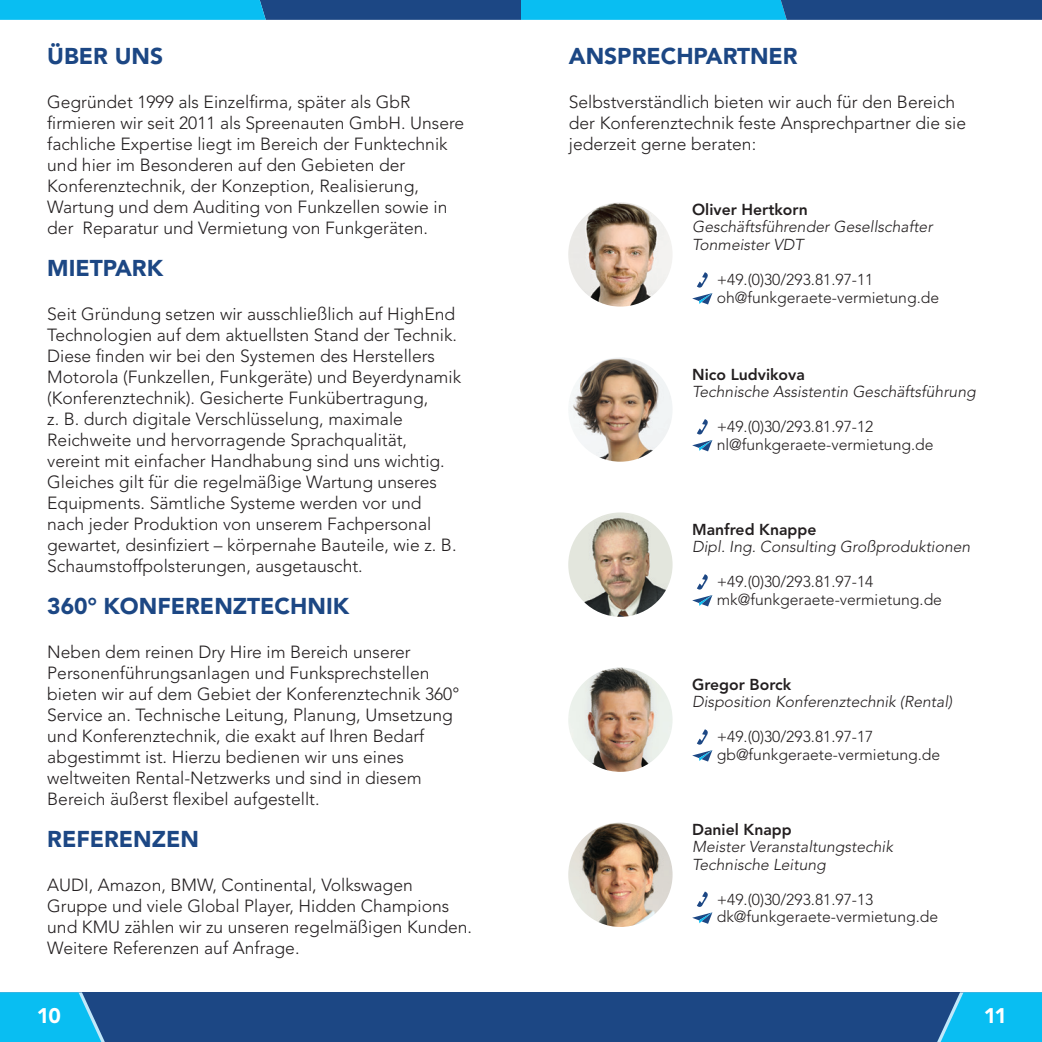
<style>
.page{position:relative;width:1042px;height:1042px;background:#fff}
.page>*{position:absolute;margin:0;border:0;box-sizing:border-box;transform-origin:0 0}
.t1{font:900 22.75px "Avenir LT Std";color:#1c4784}
.t2{font:900 21px "Avenir LT Std";color:#fff}
.t3{font:300 17.5px/21px "Avenir LT Std";color:#231f20}
.t4{font:300 15.75px/17.5px "Avenir LT Std";color:#231f20}
.t5{font:italic 300 15.75px/17.5px "Avenir LT Std";color:#231f20}
.t6{font:800 15.75px "Avenir LT Std";color:#231f20}
</style>
<div class="page">
<img style="left:568px;top:202px;width:104px;height:105px;border-radius:52px">
<img style="left:568px;top:357px;width:104px;height:105px;border-radius:52px">
<img style="left:568px;top:822px;width:104px;height:105px;border-radius:52px">
<img style="left:568px;top:667px;width:104px;height:105px;border-radius:52px">
<img style="left:568px;top:512px;width:104px;height:105px;border-radius:52px">
<svg style="left:692px;top:272px;width:20px;height:32px"></svg>
<svg style="left:692px;top:419px;width:20px;height:32px"></svg>
<svg style="left:692px;top:891px;width:20px;height:33px"></svg>
<svg style="left:692px;top:729px;width:20px;height:32px"></svg>
<svg style="left:692px;top:574px;width:20px;height:32px"></svg>
<div style="left:0;top:992px;width:1042px;height:50px;background:#1c4784"></div>
<svg style="left:0;top:992px;width:105px;height:50px;background:#11b1e5"></svg>
<svg style="left:937px;top:992px;width:105px;height:50px;background:#11b1e5"></svg>
<svg style="left:0;top:0;width:1042px;height:20px;background:#1483bb"></svg>
<h1 class="t1" style="left:47px;top:43px;width:117px">ÜBER UNS</h1>
<p class="t3" style="left:47px;top:92px;width:419px">Gegründet 1999 als Einzelfirma, später als GbR firmieren wir seit 2011 als Spreenauten GmbH. Unsere fachliche Expertise liegt im Bereich der Funktechnik und hier im Besonderen auf den Gebieten der Konferenztechnik, der Konzeption, Realisierung, Wartung und dem Auditing von Funkzellen sowie in der Reparatur und Vermietung von Funkgeräten.</p>
<h1 class="t1" style="left:47px;top:255px;width:117px">MIETPARK</h1>
<p class="t3" style="left:47px;top:303px;width:415px">Seit Gründung setzen wir ausschließlich auf HighEnd Technologien auf dem aktuellsten Stand der Technik.<br>Diese finden wir bei den Systemen des Herstellers Motorola (Funkzellen, Funkgeräte) und Beyerdynamik (Konferenztechnik). Gesicherte Funkübertragung,<br>z. B. durch digitale Verschlüsselung, maximale Reichweite und hervorragende Sprachqualität, vereint mit einfacher Handhabung sind uns wichtig.<br>Gleiches gilt für die regelmäßige Wartung unseres Equipments. Sämtliche Systeme werden vor und nach jeder Produktion von unserem Fachpersonal gewartet, desinfiziert – körpernahe Bauteile, wie z. B.<br>Schaumstoffpolsterungen, ausgetauscht.</p>
<h1 class="t1" style="left:47px;top:592px;width:303px">360° KONFERENZTECHNIK</h1>
<p class="t3" style="left:47px;top:641px;width:413px">Neben dem reinen Dry Hire im Bereich unserer Personenführungsanlagen und Funksprechstellen bieten wir auf dem Gebiet der Konferenztechnik 360° Service an. Technische Leitung, Planung, Umsetzung und Konferenztechnik, die exakt auf Ihren Bedarf abgestimmt ist. Hierzu bedienen wir uns eines weltweiten Rental-Netzwerks und sind in diesem Bereich äußerst flexibel aufgestellt.</p>
<h1 class="t1" style="left:47px;top:825px;width:153px">REFERENZEN</h1>
<p class="t3" style="left:47px;top:874px;width:426px">AUDI, Amazon, BMW, Continental, Volkswagen Gruppe und viele Global Player, Hidden Champions und KMU zählen wir zu unseren regelmäßigen Kunden.<br>Weitere Referenzen auf Anfrage.</p>
<h1 class="t1" style="left:569px;top:43px;width:230px">ANSPRECHPARTNER</h1>
<p class="t3" style="left:569px;top:92px;width:399px">Selbstverständlich bieten wir auch für den Bereich der Konferenztechnik feste Ansprechpartner die sie jederzeit gerne beraten:</p>
<p class="t6" style="left:692px;top:200px;width:117px">Oliver Hertkorn</p>
<p class="t5" style="left:692px;top:219px;width:242px">Geschäftsführender Gesellschafter<br>Tonmeister VDT</p>
<p class="t4" style="left:717px;top:271px;width:224px">+49.(0)30/293.81.97-11 oh@funkgeraete-vermietung.de</p>
<p class="t6" style="left:692px;top:365px;width:114px">Nico Ludvikova</p>
<p class="t5" style="left:692px;top:383px;width:285px">Technische Assistentin Geschäftsführung</p>
<p class="t4" style="left:717px;top:418px;width:218px">+49.(0)30/293.81.97-12 nl@funkgeraete-vermietung.de</p>
<p class="t6" style="left:692px;top:520px;width:126px">Manfred Knappe</p>
<p class="t5" style="left:692px;top:538px;width:280px">Dipl. Ing. Consulting Großproduktionen</p>
<p class="t4" style="left:717px;top:573px;width:227px">+49.(0)30/293.81.97-14 mk@funkgeraete-vermietung.de</p>
<p class="t6" style="left:692px;top:675px;width:101px">Gregor Borck</p>
<p class="t5" style="left:692px;top:693px;width:261px">Disposition Konferenztechnik (Rental)</p>
<p class="t4" style="left:717px;top:728px;width:225px">+49.(0)30/293.81.97-17 gb@funkgeraete-vermietung.de</p>
<p class="t6" style="left:692px;top:820px;width:101px">Daniel Knapp</p>
<p class="t5" style="left:692px;top:838px;width:202px">Meister Veranstaltungstechik<br>Technische Leitung</p>
<p class="t4" style="left:717px;top:890px;width:223px">+49.(0)30/293.81.97-13 dk@funkgeraete-vermietung.de</p>
<p class="t2" style="left:37px;top:1002px;width:26px">10</p>
<p class="t2" style="left:983px;top:1002px;width:25px">11</p>
</div>
